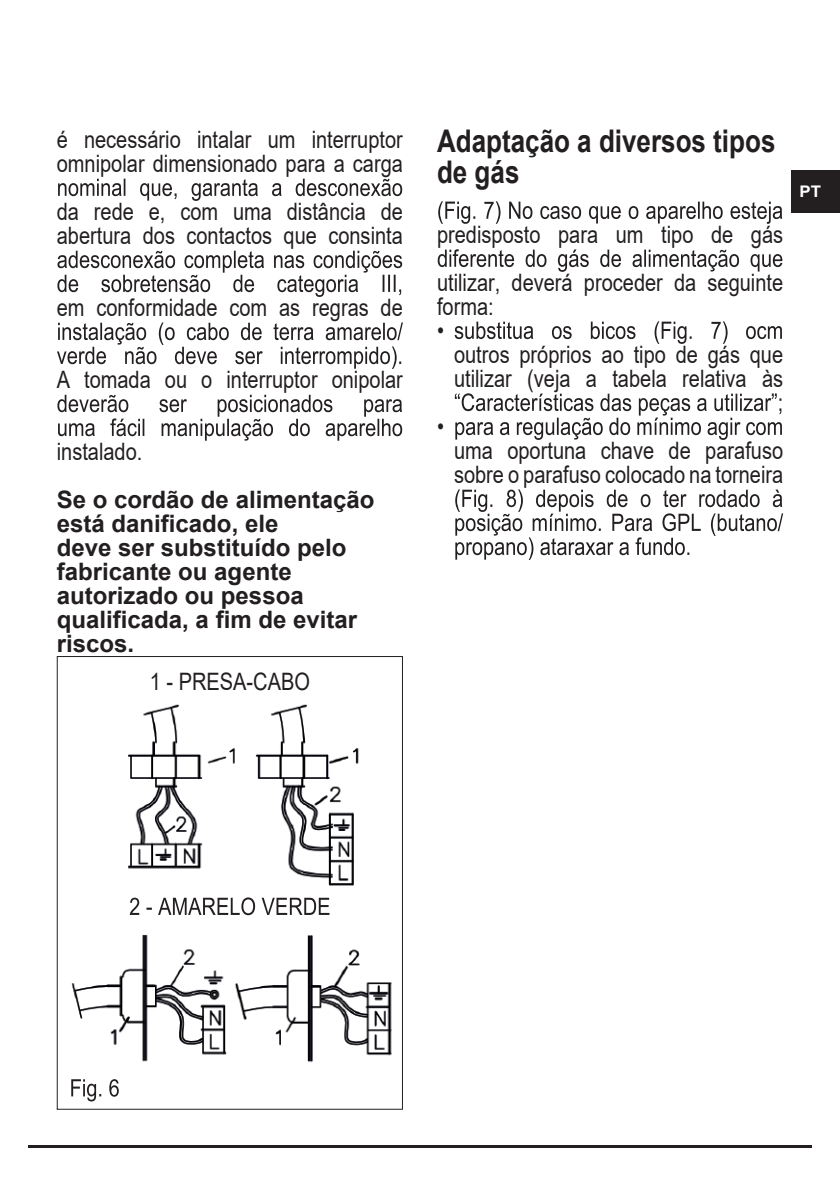
<style>
.page{position:relative;width:840px;height:1191px;background:#fff}
.page>*{position:absolute;margin:0;border:0;box-sizing:border-box;transform-origin:0 0}
.t1{font:700 31.2px/31.2px "Arial";color:#231f20;scale:.83 1}
.t2{font:24px/24px "Arial";color:#231f20;scale:.83 1}
.t3{font:700 24px/24px "Arial";color:#231f20}
.t4{font:700 16px "Arial";color:#fff;scale:1.05 1}
</style>
<div class="page">
<hr style="left:28px;top:1145px;width:783px;height:2px;background:#231f20">
<div style="left:791px;top:170px;width:48px;height:43px;background:#231f20"></div>
<svg style="left:58px;top:179px;width:344px;height:22px"></svg>
<svg style="left:57px;top:251px;width:345px;height:46px"></svg>
<svg style="left:57px;top:322px;width:345px;height:47px"></svg>
<svg style="left:57px;top:395px;width:345px;height:46px"></svg>
<svg style="left:57px;top:656px;width:346px;height:453px"></svg>
<svg style="left:130px;top:897px;width:199px;height:18px"></svg>
<svg style="left:71px;top:1079px;width:48px;height:22px"></svg>
<svg style="left:438px;top:201px;width:344px;height:23px"></svg>
<svg style="left:437px;top:249px;width:345px;height:23px"></svg>
<svg style="left:454px;top:321px;width:327px;height:23px"></svg>
<svg style="left:454px;top:393px;width:327px;height:47px"></svg>
<svg style="left:455px;top:489px;width:327px;height:71px"></svg>
<p class="t2" style="left:57px;top:127px;width:418px">é necessário intalar um interruptor omnipolar dimensionado para a carga</p>
<p class="t2" style="left:57px;top:199px;width:418px">da rede e, com uma distância de abertura dos contactos que consinta</p>
<p class="t2" style="left:57px;top:295px;width:418px">em conformidade com as regras de</p>
<p class="t2" style="left:57px;top:367px;width:418px">A tomada ou o interruptor onipolar</p>
<p class="t2" style="left:57px;top:439px;width:105px">instalado.</p>
<p class="t3" style="left:57px;top:488px;width:319px">Se o cordão de alimentação está danificado, ele<br>deve ser substituído pelo fabricante ou agente autorizado ou pessoa qualificada, a fim de evitar riscos.</p>
<p class="t2" style="left:150px;top:669px;width:194px">1 - PRESA-CABO</p>
<p class="t1" style="left:437px;top:126px;width:409px">Adaptação a diversos tipos de gás</p>
<p class="t2" style="left:437px;top:210px;width:418px;line-height:48px">predisposto para um tipo de gás utilizar, deverá proceder da seguinte</p>
<p class="t2" style="left:437px;top:294px;width:70px">forma: •</p>
<p class="t2" style="left:454px;top:342px;width:398px">outros próprios ao tipo de gás que utilizar (veja a tabela relativa às</p>
<p class="t2" style="left:437px;top:414px;width:10px">•</p>
<p class="t2" style="left:454px;top:438px;width:398px">uma oportuna chave de parafuso sobre o parafuso colocado na torneira</p>
<p class="t4" style="left:799px;top:180px;width:22px">PT</p>
</div>
